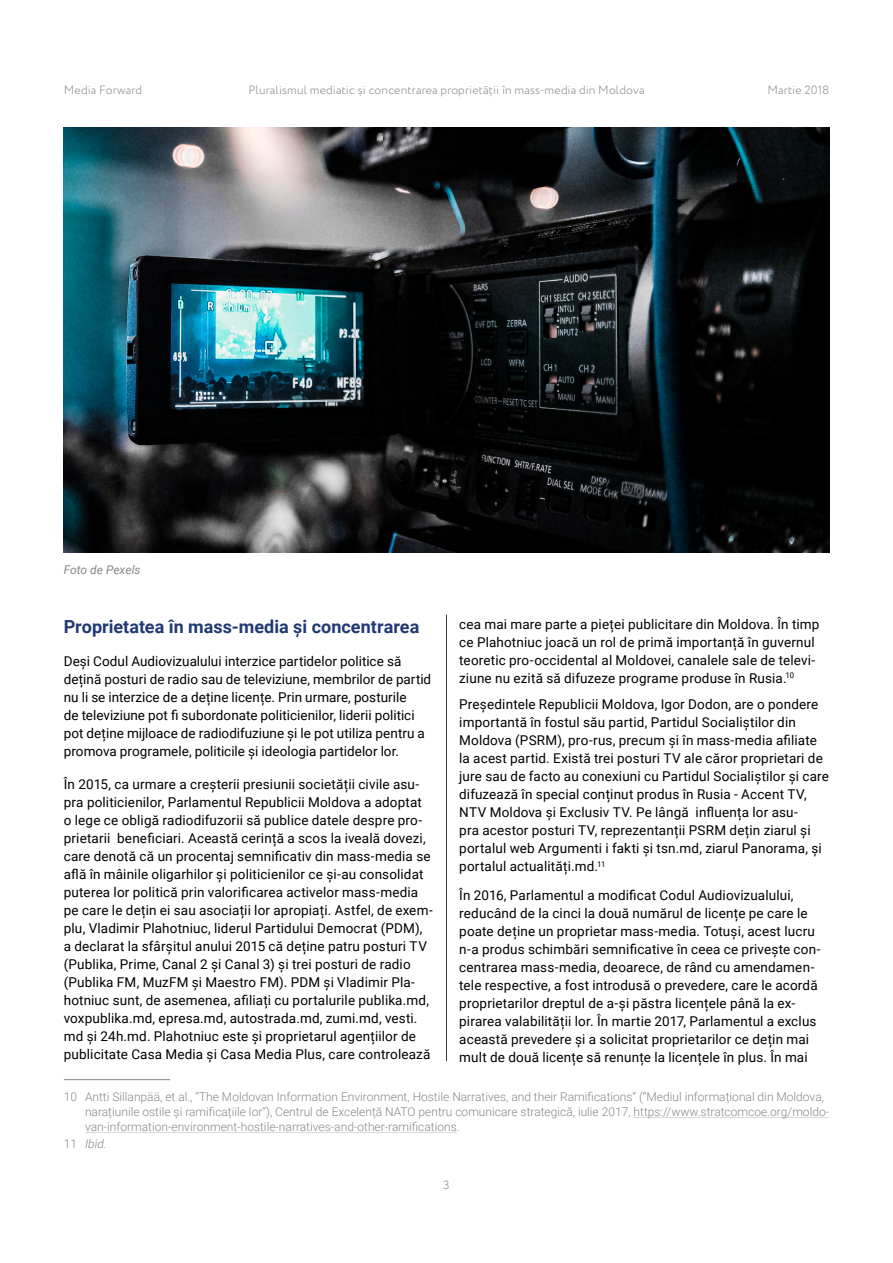
<style>
.page{position:relative;width:893px;height:1263px;background:#fff}
.page>*{position:absolute;margin:0;border:0;box-sizing:border-box;transform-origin:0 0}
.t1{font:700 18px "Roboto";color:#213972}
.t2{font:13.5px/18px "Roboto";letter-spacing:.01em;color:#000}
.t3{font:300 12px/15px "Roboto";color:#878787}
.t4{font:300 12px "Circe";letter-spacing:.01em;color:#878787}
.t5{font:italic 12px "Roboto";color:#878787}
.t6{font:italic 300 12px "Roboto";color:#878787}
.s1{font-style:normal}
</style>
<div class="page">
<hr style="left:64px;top:1079px;width:106px;height:1px;background:#878787">
<hr style="left:634px;top:1117px;width:195px;height:1px;background:#dadada">
<hr style="left:85px;top:1132px;width:372px;height:1px;background:#dadada">
<hr style="left:446px;top:614px;width:1px;height:447px;background:#3c3c3b">
<img style="left:64px;top:128px;width:765px;height:425px">
<p class="t4" style="left:64px;top:82px;width:80px">Media Forward</p>
<p class="t4" style="left:248px;top:82px;width:397px">Pluralismul mediatic și concentrarea proprietății în mass-media din Moldova</p>
<p class="t4" style="left:767px;top:82px;width:63px">Martie 2018</p>
<p class="t5" style="left:64px;top:561px;width:78px">Foto de Pexels</p>
<p class="t2" style="left:459px;top:614px;width:362px">cea mai mare parte a pieței publicitare din Moldova. În timp ce Plahotniuc joacă un rol de primă importanță în guvernul teoretic pro-occidental al Moldovei, canalele sale de televi&shy;ziune nu ezită să difuzeze programe produse în Rusia.<sup>10</sup></p>
<p class="t2" style="left:459px;top:695px;width:371px">Președintele Republicii Moldova, Igor Dodon, are o pondere importantă în fostul său partid, Partidul Socialiștilor din Moldova (PSRM), pro-rus, precum și în mass-media afiliate la acest partid. Există trei posturi TV ale căror proprietari de jure sau de facto au conexiuni cu Partidul Socialiștilor și care difuzează în special conținut produs în Rusia - Accent TV, NTV Moldova și Exclusiv TV. Pe lângă influența lor asu-<br>pra acestor posturi TV, reprezentanții PSRM dețin ziarul și portalul web Argumenti i fakti și tsn.md, ziarul Panorama, și portalul actualități.md.<sup>11</sup></p>
<p class="t2" style="left:459px;top:885px;width:363px">În 2016, Parlamentul a modificat Codul Audiovizualului, reducând de la cinci la două numărul de licențe pe care le poate deține un proprietar mass-media. Totuși, acest lucru n-a produs schimbări semnificative în ceea ce privește con&shy;centrarea mass-media, deoarece, de rând cu amendamen&shy;tele respective, a fost introdusă o prevedere, care le acordă proprietarilor dreptul de a-și păstra licențele până la ex&shy;pirarea valabilității lor. În martie 2017, Parlamentul a exclus această prevedere și a solicitat proprietarilor ce dețin mai mult de două licențe să renunțe la licențele în plus. În mai</p>
<h1 class="t1" style="left:64px;top:614px;width:357px">Proprietatea în mass-media și concentrarea</h1>
<p class="t2" style="left:64px;top:652px;width:369px">Deși Codul Audiovizualului interzice partidelor politice să dețină posturi de radio sau de televiziune, membrilor de partid nu li se interzice de a deține licențe. Prin urmare, posturile<br>de televiziune pot fi subordonate politicienilor, liderii politici pot deține mijloace de radiodifuziune și le pot utiliza pentru a promova programele, politicile și ideologia partidelor lor.</p>
<p class="t2" style="left:64px;top:775px;width:371px">În 2015, ca urmare a creșterii presiunii societății civile asu&shy;pra politicienilor, Parlamentul Republicii Moldova a adoptat o lege ce obligă radiodifuzorii să publice datele despre pro&shy;prietarii beneficiari. Această cerință a scos la iveală dovezi, care denotă că un procentaj semnificativ din mass-media se află în mâinile oligarhilor și politicienilor ce și-au consolidat puterea lor politică prin valorificarea activelor mass-media pe care le dețin ei sau asociații lor apropiați. Astfel, de exem&shy;plu, Vladimir Plahotniuc, liderul Partidului Democrat (PDM), a declarat la sfârșitul anului 2015 că deține patru posturi TV (Publika, Prime, Canal 2 și Canal 3) și trei posturi de radio (Publika FM, MuzFM și Maestro FM). PDM și Vladimir Pla&shy;hotniuc sunt, de asemenea, afiliați cu portalurile publika.md, voxpublika.md, epresa.md, autostrada.md, zumi.md, vesti. md și 24h.md. Plahotniuc este și proprietarul agențiilor de publicitate Casa Media și Casa Media Plus, care controlează</p>
<p class="t3" style="left:85px;top:1089px;width:746px;text-indent:-21px">10 Antti Sillanpää, et al., “The Moldovan Information Environment, Hostile Narratives, and their Ramifications” (“Mediul informațional din Moldova, narațiunile ostile și ramificațiile lor”), Centrul de Excelență NATO pentru comunicare strategică, iulie 2017, https://www.stratcomcoe.org/moldo&shy;van-information-environment-hostile-narratives-and-other-ramifications.</p>
<p class="t6" style="left:64px;top:1135px;width:44px"><span class="s1">11</span> Ibid.</p>
<p class="t4" style="left:443px;top:1177px;width:8px">3</p>
</div>
